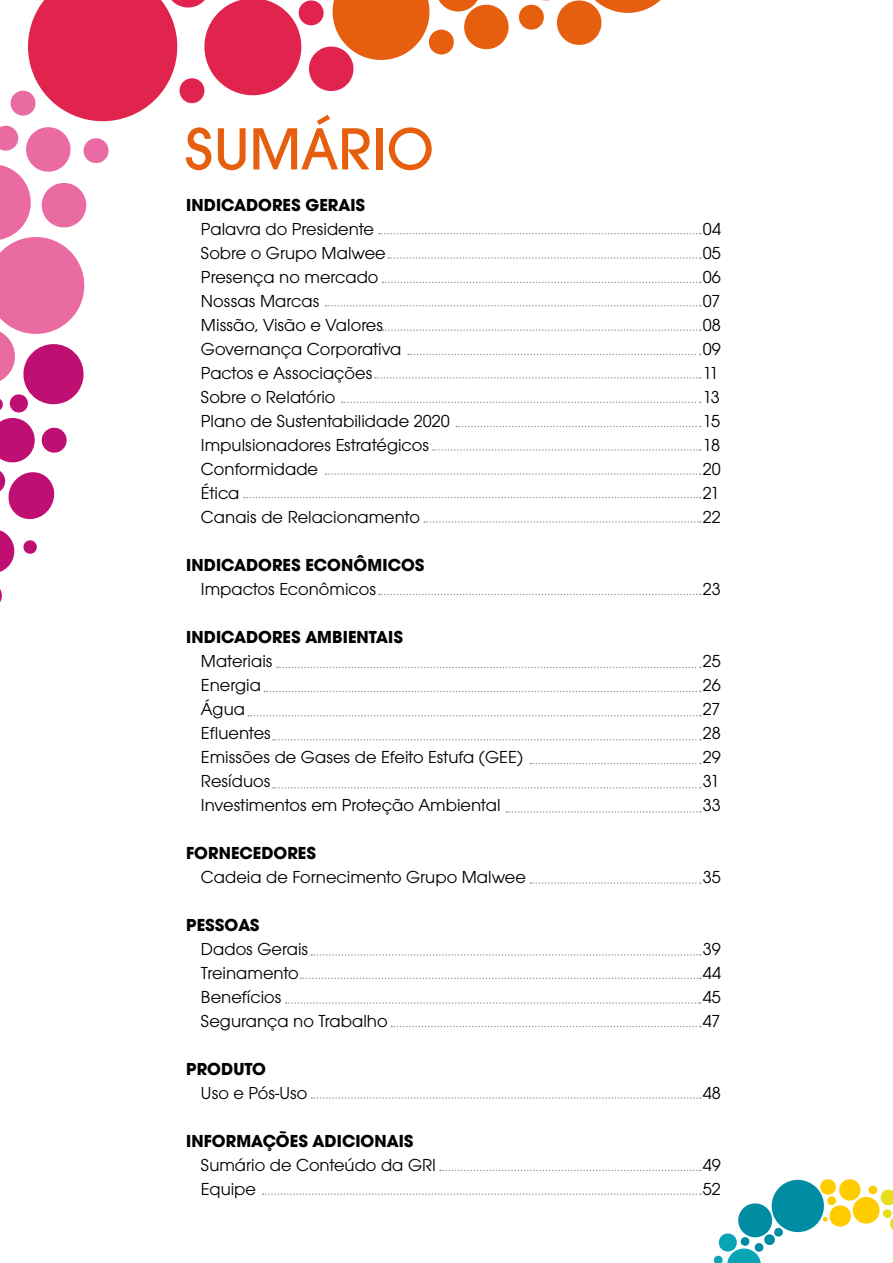
<style>
.page{position:relative;width:893px;height:1263px;background:#fff}
.page>*{position:absolute;margin:0;border:0;box-sizing:border-box;transform-origin:0 0}
.t1{font:500 61.5px "Avalon";color:#e55f0e}
.t2{font:18px/24px "Avalon";color:#000}
.t3{font:700 18px "Avalon";color:#000}
</style>
<div class="page">
<svg style="left:0;top:0;width:701px;height:602px"></svg>
<svg style="left:277px;top:667px;width:424px;height:1px"></svg>
<svg style="left:248px;top:715px;width:453px;height:1px"></svg>
<svg style="left:273px;top:787px;width:428px;height:2px"></svg>
<svg style="left:264px;top:691px;width:437px;height:1px"></svg>
<svg style="left:530px;top:763px;width:171px;height:1px"></svg>
<svg style="left:273px;top:739px;width:428px;height:1px"></svg>
<svg style="left:506px;top:811px;width:195px;height:2px"></svg>
<svg style="left:530px;top:882px;width:171px;height:2px"></svg>
<svg style="left:286px;top:1002px;width:415px;height:2px"></svg>
<svg style="left:301px;top:977px;width:400px;height:2px"></svg>
<svg style="left:311px;top:954px;width:390px;height:2px"></svg>
<svg style="left:391px;top:1026px;width:310px;height:1px"></svg>
<svg style="left:311px;top:1097px;width:390px;height:2px"></svg>
<svg style="left:440px;top:1170px;width:261px;height:1px"></svg>
<svg style="left:263px;top:1193px;width:438px;height:2px"></svg>
<svg style="left:713px;top:1179px;width:180px;height:84px"></svg>
<h1 class="t1" style="left:185px;top:114px;width:250px">SUMÁRIO</h1>
<p class="t3" style="left:186px;top:194px;width:181px">INDICADORES GERAIS</p>
<p class="t2" style="left:201px;top:217px;width:250px">Palavra do Presidente<br>Sobre o Grupo Malwee<br>Presença no mercado<br>Nossas Marcas<br>Missão, Visão e Valores<br>Governança Corporativa<br>Pactos e Associações<br>Sobre o Relatório<br>Plano de Sustentabilidade 2020<br>Impulsionadores Estratégicos<br>Conformidade<br>Ética<br>Canais de Relacionamento</p>
<p class="t3" style="left:186px;top:554px;width:240px">INDICADORES ECONÔMICOS</p>
<p class="t2" style="left:201px;top:576px;width:177px">Impactos Econômicos</p>
<p class="t3" style="left:186px;top:626px;width:218px">INDICADORES AMBIENTAIS</p>
<p class="t2" style="left:201px;top:648px;width:324px">Materiais<br>Energia<br>Água<br>Efluentes<br>Emissões de Gases de Efeito Estufa (GEE)<br>Resíduos<br>Investimentos em Proteção Ambiental</p>
<p class="t3" style="left:186px;top:842px;width:131px">FORNECEDORES</p>
<p class="t2" style="left:201px;top:864px;width:326px">Cadeia de Fornecimento Grupo Malwee</p>
<p class="t3" style="left:186px;top:914px;width:75px">PESSOAS</p>
<p class="t2" style="left:201px;top:936px;width:188px">Dados Gerais<br>Treinamento<br>Benefícios<br>Segurança no Trabalho</p>
<p class="t3" style="left:186px;top:1058px;width:81px">PRODUTO</p>
<p class="t2" style="left:201px;top:1080px;width:108px">Uso e Pós-Uso</p>
<p class="t3" style="left:186px;top:1130px;width:229px">INFORMAÇÕES ADICIONAIS</p>
<p class="t2" style="left:201px;top:1152px;width:237px">Sumário de Conteúdo da GRI<br>Equipe</p>
<p class="t2" style="left:703px;top:216px;width:20px">04<br>05<br>06<br>07<br>08<br>09<br>11<br>13<br>15<br>18<br>20<br>21<br>22</p>
<p class="t2" style="left:703px;top:576px;width:20px">23</p>
<p class="t2" style="left:703px;top:648px;width:20px;text-align:justify">25<br>26<br>27<br>28<br>29<br>31<br>33</p>
<p class="t2" style="left:703px;top:864px;width:20px">35</p>
<p class="t2" style="left:703px;top:936px;width:20px;text-align:justify">39<br>44<br>45<br>47</p>
<p class="t2" style="left:703px;top:1080px;width:20px">48</p>
<p class="t2" style="left:703px;top:1152px;width:20px">49<br>52</p>
</div>
